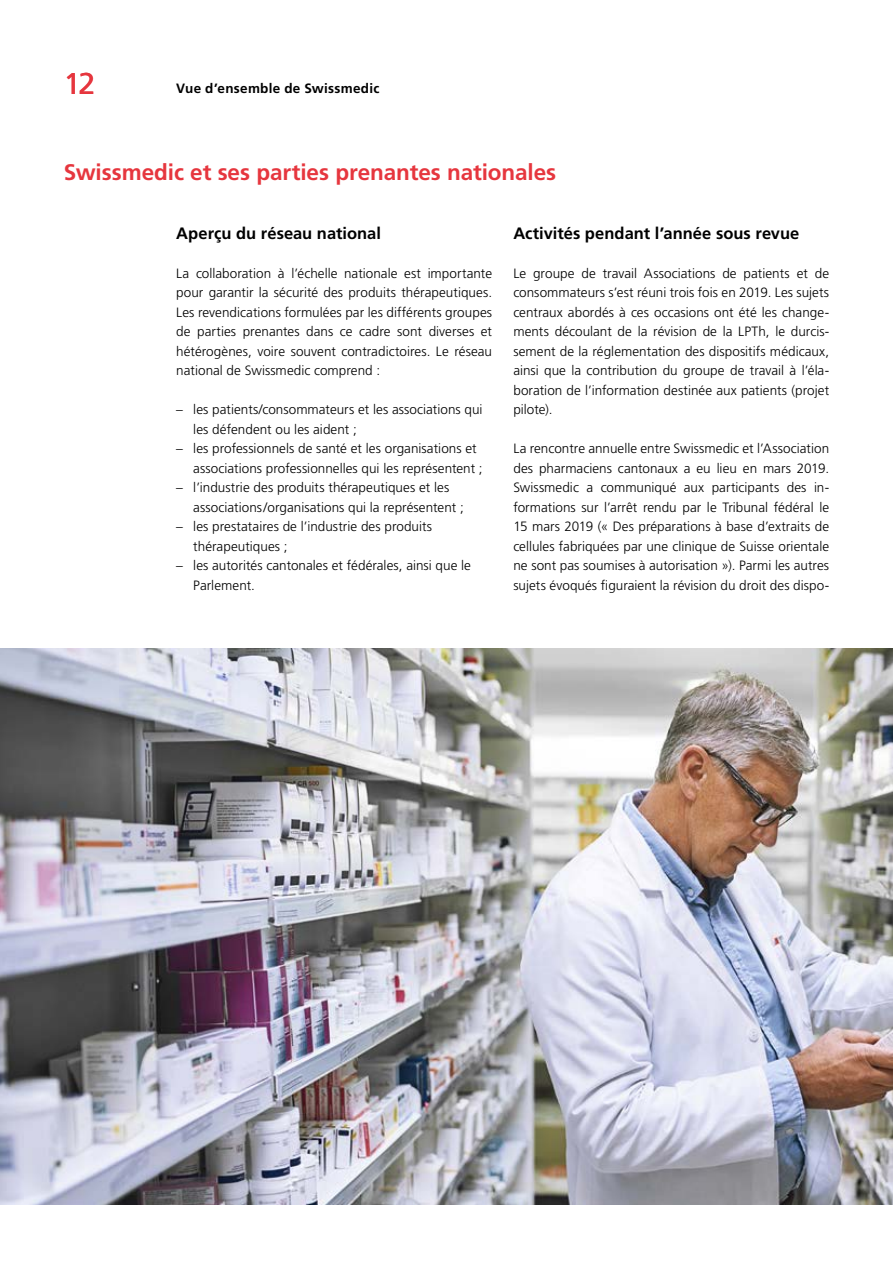
<style>
.page{position:relative;width:893px;height:1263px;background:#fff}
.page>*{position:absolute;margin:0;border:0;box-sizing:border-box;transform-origin:0 0}
.t1{font:30px "Frutiger LT Std";color:#e6363e}
.t2{font:700 22.5px "Frutiger LT Std";letter-spacing:-.005em;color:#e6363e}
.t3{font:700 16.5px "Frutiger LT Std";color:#000}
.t4{font:300 13.5px/19.5px "Frutiger LT Std";letter-spacing:.005em;color:#000}
.t5{font:700 13.5px "Frutiger LT Std";letter-spacing:.02em;color:#000}
</style>
<div class="page">
<img style="left:0;top:648px;width:893px;height:556px">
<h1 class="t1" style="left:64px;top:66px;width:33px">12</h1>
<p class="t5" style="left:176px;top:80px;width:205px">Vue d’ensemble de Swissmedic</p>
<h2 class="t2" style="left:64px;top:159px;width:494px">Swissmedic et ses parties prenantes nationales</h2>
<p class="t3" style="left:176px;top:223px;width:206px">Aperçu du réseau national</p>
<p class="t4" style="left:176px;top:264px;width:317px;text-align:justify">La collaboration à l’échelle nationale est importante pour garantir la sécurité des produits thérapeutiques.<br>Les revendications formulées par les différents groupes de parties prenantes dans ce cadre sont diverses et hétérogènes, voire souvent contradictoires. Le réseau national de Swissmedic comprend :</p>
<p class="t4" style="left:193px;top:400px;width:291px;text-indent:-17px">– les patients/consommateurs et les associations qui les défendent ou les aident ;</p>
<p class="t4" style="left:193px;top:439px;width:291px;text-indent:-17px">– les professionnels de santé et les organisations et associations professionnelles qui les représentent ;</p>
<p class="t4" style="left:193px;top:478px;width:272px;text-indent:-17px">– l’industrie des produits thérapeutiques et les associations/organisations qui la représentent ;</p>
<p class="t4" style="left:193px;top:517px;width:240px;text-indent:-17px">– les prestataires de l’industrie des produits thérapeutiques ;</p>
<p class="t4" style="left:193px;top:556px;width:279px;text-indent:-17px">– les autorités cantonales et fédérales, ainsi que le<br>Parlement.</p>
<p class="t3" style="left:513px;top:223px;width:288px">Activités pendant l’année sous revue</p>
<p class="t4" style="left:513px;top:264px;width:317px;text-align:justify">Le groupe de travail Associations de patients et de consommateurs s’est réuni trois fois en 2019. Les sujets centraux abordés à ces occasions ont été les change&shy;ments découlant de la révision de la LPTh, le durcis&shy;sement de la réglementation des dispositifs médicaux, ainsi que la contribution du groupe de travail à l’éla&shy;boration de l’information destinée aux patients (projet pilote).</p>
<p class="t4" style="left:513px;top:439px;width:317px;text-align:justify">La rencontre annuelle entre Swissmedic et l’Association des pharmaciens cantonaux a eu lieu en mars 2019.<br>Swissmedic a communiqué aux participants des in&shy;formations sur l’arrêt rendu par le Tribunal fédéral le 15 mars 2019 (« Des préparations à base d’extraits de cellules fabriquées par une clinique de Suisse orientale ne sont pas soumises à autorisation »). Parmi les autres sujets évoqués figuraient la révision du droit des dispo-</p>
</div>
